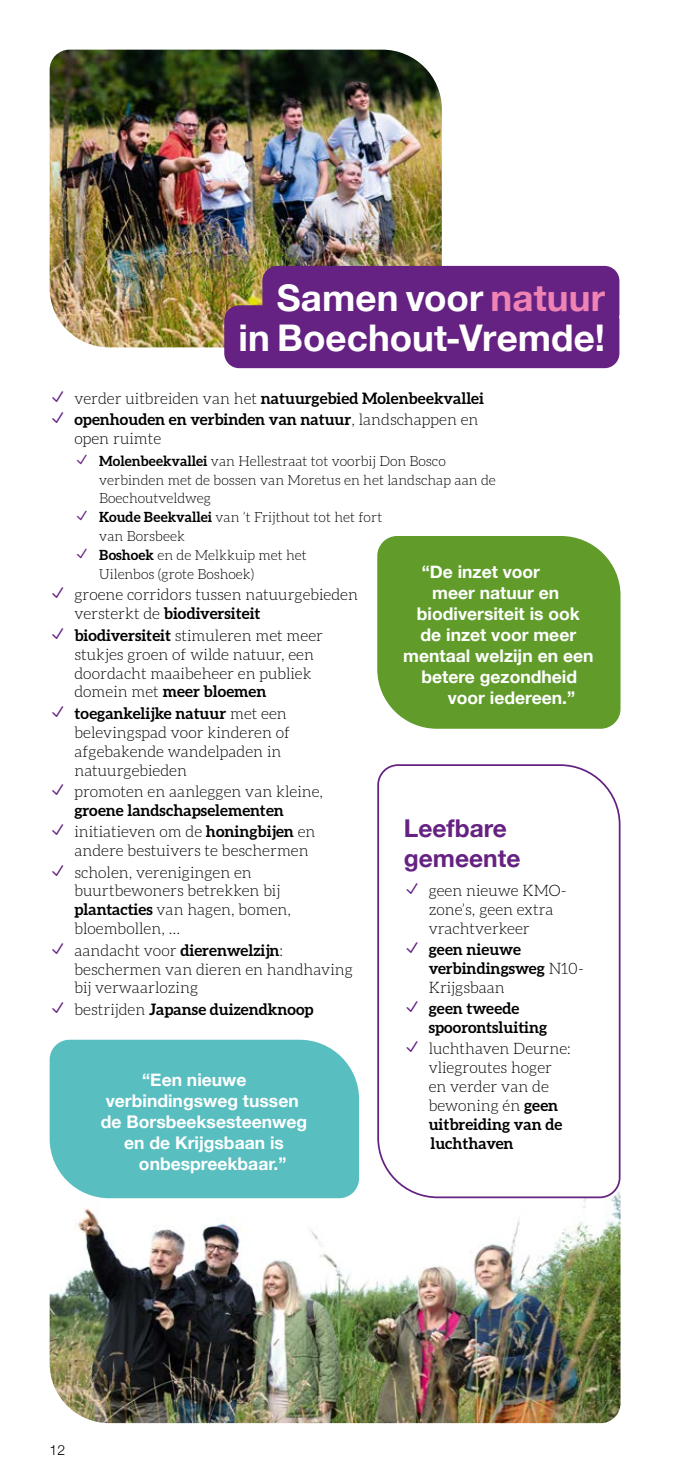
<style>
.page{position:relative;width:695px;height:1474px;background:#fff}
.page>*{position:absolute;margin:0;border:0;box-sizing:border-box;transform-origin:0 0}
.t1{font:700 36.75px/39.4px "Helvetica Neue";color:#fff;text-align:right}
.t2{font:700 24.5px/29.4px "Helvetica Neue";color:#652282}
.t3{font:700 17.5px "Helvetica Neue";color:#fff}
.t4{font:300 15.75px/18.9px "Aleo";color:#000}
.t5{font:700 15.75px/18.9px "Aleo";color:#000}
.t6{font:300 14px/18.9px "Aleo";color:#000}
.t7{font:300 14px "Helvetica Neue";color:#000}
.s1{color:#ef84b4}
.s2{font-weight:300}
.s3{font-weight:700}
</style>
<div class="page">
<img style="left:50px;top:50px;width:391px;height:297px">
<img style="left:50px;top:1198px;width:570px;height:224px">
<div style="left:262px;top:266px;width:357px;height:63px;background:#652282;border-radius:15px"></div>
<div style="left:224px;top:305px;width:395px;height:63px;background:#652282;border-radius:15px"></div>
<div style="left:377px;top:536px;width:243px;height:192px;background:#619c2b"></div>
<svg style="left:376px;top:764px;width:245px;height:435px"></svg>
<div style="left:50px;top:1039px;width:309px;height:159px;background:#58bec0"></div>
<svg style="left:406px;top:882px;width:11px;height:11px"></svg>
<svg style="left:406px;top:941px;width:11px;height:11px"></svg>
<svg style="left:406px;top:1001px;width:11px;height:11px"></svg>
<svg style="left:406px;top:1041px;width:11px;height:11px"></svg>
<h1 class="t1" style="left:238px;top:279px;width:368px">Samen voor <span class="s1">natuur </span>in Boechout-Vremde!</h1>
<p class="t5" style="left:74px;top:387px;width:411px;line-height:21.3px"><span class="s2">verder uitbreiden van het</span> natuurgebied Molenbeekvallei openhouden en verbinden van natuur<span class="s2">, landschappen en</span></p>
<p class="t4" style="left:74px;top:429px;width:88px">open ruimte</p>
<p class="t6" style="left:99px;top:451px;width:398px"><span class="s3">Molenbeekvallei</span> van Hellestraat tot voorbij Don Bosco verbinden met de bossen van Moretus en het landschap aan de Boechoutveldweg<br><span class="s3">Koude Beekvallei</span> van ’t Frijthout tot het fort<br>van Borsbeek<br><span class="s3">Boshoek</span> en de Melkkuip met het<br>Uilenbos (grote Boshoek)</p>
<p class="t4" style="left:74px;top:585px;width:285px">groene corridors tussen natuurgebieden versterkt de <span class="s3">biodiversiteit</span></p>
<p class="t4" style="left:74px;top:625px;width:250px"><span class="s3">biodiversiteit</span> stimuleren met meer stukjes groen of wilde natuur, een doordacht maaibeheer en publiek domein met <span class="s3">meer bloemen</span></p>
<p class="t4" style="left:74px;top:704px;width:217px"><span class="s3">toegankelijke natuur</span> met een belevingspad voor kinderen of afgebakende wandelpaden in natuurgebieden</p>
<p class="t4" style="left:74px;top:782px;width:250px">promoten en aanleggen van kleine,</p>
<p class="t5" style="left:74px;top:799px;width:242px;line-height:21.3px">groene landschapselementen <span class="s2">initiatieven om de</span> honingbijen <span class="s2">en</span></p>
<p class="t4" style="left:74px;top:840px;width:236px;line-height:21.3px">andere bestuivers te beschermen scholen, verenigingen en</p>
<p class="t4" style="left:74px;top:881px;width:218px">buurtbewoners betrekken bij <span class="s3">plantacties</span> van hagen, bomen, bloembollen, …</p>
<p class="t4" style="left:74px;top:940px;width:280px">aandacht voor <span class="s3">dierenwelzijn</span>: beschermen van dieren en handhaving bij verwaarlozing</p>
<p class="t5" style="left:74px;top:999px;width:241px"><span class="s2">bestrijden</span> Japanse duizendknoop</p>
<p class="t3" style="left:421px;top:558px;width:120px">“De inzet voor</p>
<p class="t3" style="left:432px;top:579px;width:129px">meer natuur en</p>
<p class="t3" style="left:417px;top:600px;width:164px">biodiversiteit is ook</p>
<p class="t3" style="left:420px;top:621px;width:157px">de inzet voor meer</p>
<p class="t3" style="left:403px;top:642px;width:192px">mentaal welzijn en een</p>
<p class="t3" style="left:421px;top:663px;width:157px">betere gezondheid</p>
<p class="t3" style="left:447px;top:684px;width:129px">voor iedereen.”</p>
<h2 class="t2" style="left:404px;top:814px;width:118px">Leefbare gemeente</h2>
<p class="t4" style="left:428px;top:880px;width:139px">geen nieuwe KMO&shy;zone’s, geen extra vrachtverkeer</p>
<p class="t5" style="left:428px;top:939px;width:157px">geen nieuwe verbindingsweg <span class="s2">N10-<br>Krijgsbaan</span></p>
<p class="t5" style="left:428px;top:998px;width:120px">geen tweede spoorontsluiting</p>
<p class="t4" style="left:428px;top:1039px;width:144px">luchthaven Deurne: vliegroutes hoger en verder van de bewoning én <span class="s3">geen uitbreiding van de luchthaven</span></p>
<p class="t3" style="left:142px;top:1065px;width:106px">“Een nieuwe</p>
<p class="t3" style="left:106px;top:1086px;width:194px">verbindingsweg tussen</p>
<p class="t3" style="left:101px;top:1107px;width:208px">de Borsbeeksesteenweg</p>
<p class="t3" style="left:124px;top:1128px;width:161px">en de Krijgsbaan is</p>
<p class="t3" style="left:139px;top:1149px;width:149px">onbespreekbaar.”</p>
<p class="t7" style="left:50px;top:1438px;width:17px">12</p>
</div>
